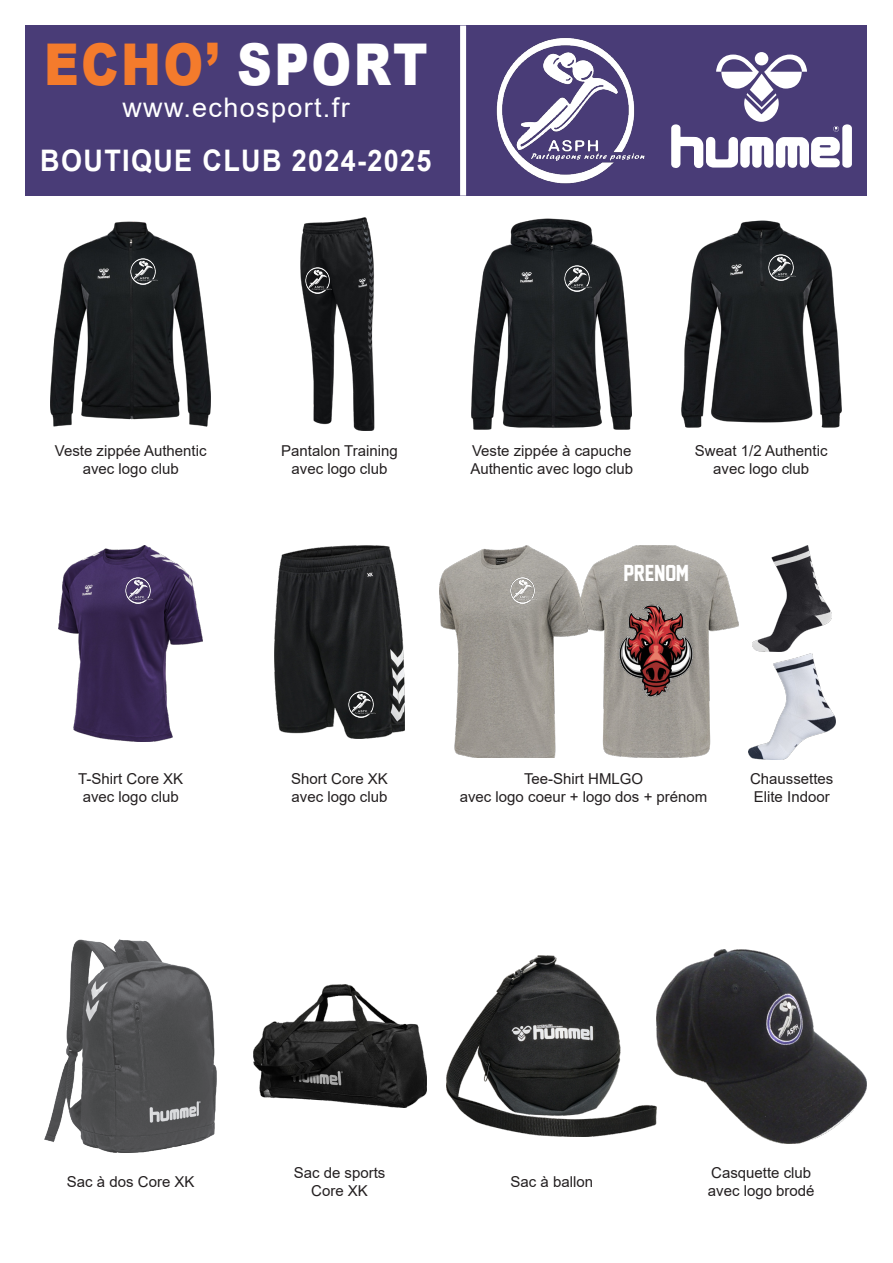
<style>
.page{position:relative;width:893px;height:1263px;background:#fff}
.page>*{position:absolute;margin:0;border:0;box-sizing:border-box;transform-origin:0 0}
.t1{font:900 57.6px "Arial";letter-spacing:.05em;color:#f47b2c;scale:.83 1}
.t2{font:700 29.7px "Arial";letter-spacing:.05em;color:#fff;scale:.91 1}
.t3{font:27px "Arial";letter-spacing:.05em;color:#fff}
.t4{font:21px "Jersey M54";color:#fff}
.t5{font:15px/18px "Arial";color:#231f20;text-align:center}
.s1{color:#fff}
</style>
<div class="page">
<div style="left:26px;top:26px;width:841px;height:170px;background:#493c77"></div>
<div style="left:460px;top:26px;width:6px;height:170px;background:#fff"></div>
<svg style="left:755px;top:52px;width:13px;height:13px"></svg>
<svg style="left:671px;top:55px;width:181px;height:113px"></svg>
<img style="left:496px;top:38px;width:149px;height:145px">
<img style="left:51px;top:221px;width:159px;height:206px">
<img style="left:59px;top:545px;width:143px;height:197px">
<img style="left:472px;top:218px;width:159px;height:212px">
<img style="left:446px;top:955px;width:210px;height:182px">
<img style="left:588px;top:545px;width:150px;height:213px">
<img style="left:439px;top:545px;width:149px;height:213px">
<img style="left:752px;top:545px;width:79px;height:107px">
<img style="left:749px;top:654px;width:86px;height:106px">
<img style="left:682px;top:220px;width:159px;height:208px">
<img style="left:656px;top:949px;width:210px;height:194px">
<img style="left:300px;top:217px;width:75px;height:213px">
<img style="left:253px;top:985px;width:173px;height:122px">
<img style="left:44px;top:940px;width:173px;height:212px">
<img style="left:275px;top:545px;width:129px;height:193px">
<img style="left:131px;top:258px;width:26px;height:26px">
<img style="left:305px;top:268px;width:27px;height:26px">
<img style="left:125px;top:578px;width:27px;height:25px">
<img style="left:510px;top:578px;width:27px;height:25px">
<img style="left:620px;top:604px;width:73px;height:93px">
<img style="left:349px;top:691px;width:26px;height:26px">
<img style="left:564px;top:266px;width:27px;height:25px">
<img style="left:769px;top:254px;width:26px;height:26px">
<p class="t1" style="left:44px;top:23px;width:464px">ECHO’ <span class="s1">SPORT</span></p>
<p class="t3" style="left:122px;top:89px;width:229px">www.echosport.fr</p>
<p class="t2" style="left:40px;top:140px;width:431px">BOUTIQUE CLUB 2024-2025</p>
<p class="t5" style="left:55px;top:442px;width:153px">Veste zippée Authentic avec logo club</p>
<p class="t5" style="left:281px;top:442px;width:118px">Pantalon Training</p>
<p class="t5" style="left:292px;top:460px;width:97px">avec logo club</p>
<p class="t5" style="left:470px;top:442px;width:164px;text-align:left">Veste zippée à capuche<br>Authentic avec logo club</p>
<p class="t5" style="left:695px;top:442px;width:134px">Sweat 1/2 Authentic</p>
<p class="t5" style="left:713px;top:460px;width:97px">avec logo club</p>
<p class="t4" style="left:624px;top:561px;width:66px">PRENOM</p>
<p class="t5" style="left:78px;top:769px;width:107px">T-Shirt Core XK avec logo club</p>
<p class="t5" style="left:291px;top:769px;width:98px">Short Core XK</p>
<p class="t5" style="left:292px;top:787px;width:97px">avec logo club</p>
<p class="t5" style="left:524px;top:769px;width:121px">Tee-Shirt HMLGO</p>
<p class="t5" style="left:460px;top:787px;width:249px">avec logo coeur + logo dos + prénom</p>
<p class="t5" style="left:750px;top:769px;width:85px;text-align:left">Chaussettes<br>Elite Indoor</p>
<p class="t5" style="left:67px;top:1173px;width:129px">Sac à dos Core XK</p>
<p class="t5" style="left:294px;top:1164px;width:93px">Sac de sports</p>
<p class="t5" style="left:311px;top:1182px;width:58px">Core XK</p>
<p class="t5" style="left:510px;top:1173px;width:84px">Sac à ballon</p>
<p class="t5" style="left:711px;top:1164px;width:102px">Casquette club</p>
<p class="t5" style="left:708px;top:1182px;width:108px">avec logo brodé</p>
</div>
